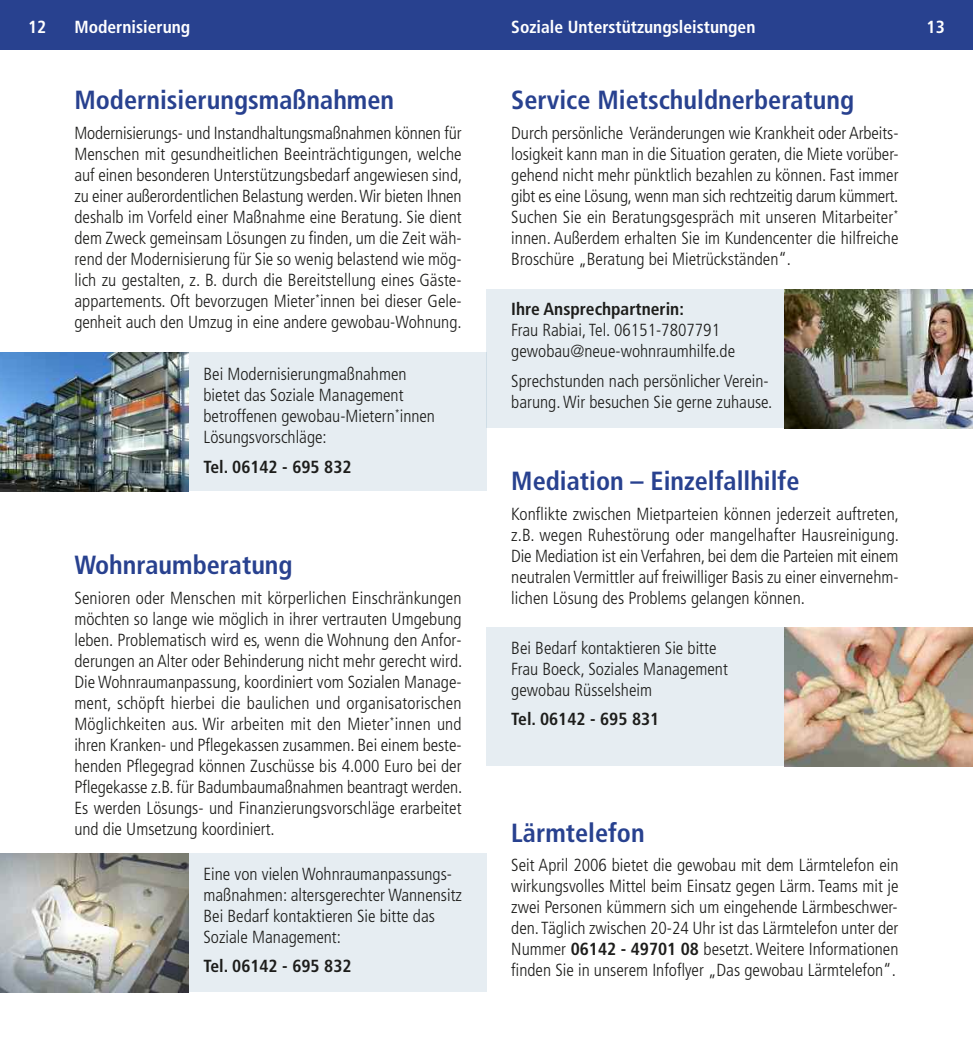
<style>
.page{position:relative;width:973px;height:1042px;background:#fff}
.page>*{position:absolute;margin:0;border:0;box-sizing:border-box;transform-origin:0 0}
.t1{font:700 condensed 26.25px "Frutiger LT Std";color:#28418f}
.t2{font:300 condensed 17.5px/21px "Frutiger LT Std";color:#1d1d1b;text-align:justify}
.t3{font:700 condensed 17.5px "Frutiger LT Std";color:#1d1d1b}
.t4{font:700 condensed 17.5px "Frutiger LT Std";color:#fff}
.s1{font-weight:700}
</style>
<div class="page">
<div style="left:0;top:0;width:972px;height:50px;background:#28418f"></div>
<div style="left:189px;top:352px;width:297px;height:139px;background:#e6edf2"></div>
<img style="left:0;top:352px;width:189px;height:139px">
<div style="left:0;top:853px;width:486px;height:139px;background:#e6edf2"></div>
<img style="left:0;top:853px;width:189px;height:139px">
<div style="left:486px;top:289px;width:486px;height:139px;background:#e6edf2"></div>
<img style="left:784px;top:289px;width:188px;height:139px">
<div style="left:486px;top:627px;width:486px;height:139px;background:#e6edf2"></div>
<img style="left:784px;top:627px;width:188px;height:139px">
<p class="t4" style="left:28px;top:20px;width:20px">12</p>
<p class="t4" style="left:74px;top:20px;width:117px">Modernisierung</p>
<p class="t4" style="left:511px;top:20px;width:245px">Soziale Unterstützungsleistungen</p>
<p class="t4" style="left:926px;top:20px;width:20px">13</p>
<h1 class="t1" style="left:74px;top:89px;width:321px">Modernisierungsmaßnahmen</h1>
<p class="t2" style="left:74px;top:124px;width:389px">Modernisierungs- und Instandhaltungsmaßnahmen können für Menschen mit gesundheitlichen Beeinträchtigungen, welche auf einen besonderen Unterstützungsbedarf angewiesen sind, zu einer außerordentlichen Belastung werden.Wir bieten Ihnen deshalb im Vorfeld einer Maßnahme eine Beratung. Sie dient dem Zweck gemeinsam Lösungen zu finden, um die Zeit wäh&shy;rend der Modernisierung für Sie so wenig belastend wie mög&shy;lich zu gestalten, z. B. durch die Bereitstellung eines Gäste&shy;appartements. Oft bevorzugen Mieter<sup>*</sup>innen bei dieser Gele&shy;genheit auch den Umzug in eine andere gewobau-Wohnung.</p>
<p class="t2" style="left:203px;top:365px;width:233px;text-align:left">Bei Modernisierungmaßnahmen bietet das Soziale Management betroffenen gewobau-Mietern<sup>*</sup>innen<br>Lösungsvorschläge:</p>
<p class="t3" style="left:203px;top:460px;width:149px">Tel. 06142 - 695 832</p>
<h1 class="t1" style="left:74px;top:554px;width:220px">Wohnraumberatung</h1>
<p class="t2" style="left:74px;top:589px;width:389px">Senioren oder Menschen mit körperlichen Einschränkungen möchten so lange wie möglich in ihrer vertrauten Umgebung leben. Problematisch wird es, wenn die Wohnung den Anfor&shy;derungen an Alter oder Behinderung nicht mehr gerecht wird.<br>Die Wohnraumanpassung, koordiniert vom Sozialen Manage&shy;ment, schöpft hierbei die baulichen und organisatorischen Möglichkeiten aus. Wir arbeiten mit den Mieter<sup>*</sup>innen und ihren Kranken- und Pflegekassen zusammen. Bei einem beste&shy;henden Pflegegrad können Zuschüsse bis 4.000 Euro bei der Pflegekasse z.B. für Badumbaumaßnahmen beantragt werden.<br>Es werden Lösungs- und Finanzierungsvorschläge erarbeitet und die Umsetzung koordiniert.</p>
<p class="t2" style="left:203px;top:864px;width:260px;text-align:left">Eine von vielen Wohnraumanpassungs&shy;maßnahmen: altersgerechter Wannensitz Bei Bedarf kontaktieren Sie bitte das Soziale Management:</p>
<p class="t3" style="left:203px;top:959px;width:149px">Tel. 06142 - 695 832</p>
<h1 class="t1" style="left:511px;top:89px;width:344px">Service Mietschuldnerberatung</h1>
<p class="t2" style="left:511px;top:124px;width:388px">Durch persönliche Veränderungen wie Krankheit oder Arbeits&shy;losigkeit kann man in die Situation geraten, die Miete vorüber&shy;gehend nicht mehr pünktlich bezahlen zu können. Fast immer gibt es eine Lösung, wenn man sich rechtzeitig darum kümmert.<br>Suchen Sie ein Beratungsgespräch mit unseren Mitarbeiter<sup>* </sup>innen. Außerdem erhalten Sie im Kundencenter die hilfreiche Broschüre „Beratung bei Mietrückständen“.</p>
<p class="t3" style="left:511px;top:302px;width:174px">Ihre Ansprechpartnerin:</p>
<p class="t2" style="left:511px;top:321px;width:225px">Frau Rabiai, Tel. 06151-7807791 gewobau@neue-wohnraumhilfe.de</p>
<p class="t2" style="left:511px;top:372px;width:262px">Sprechstunden nach persönlicher Verein&shy;barung.Wir besuchen Sie gerne zuhause.</p>
<h1 class="t1" style="left:511px;top:470px;width:289px">Mediation – Einzelfallhilfe</h1>
<p class="t2" style="left:511px;top:505px;width:389px">Konflikte zwischen Mietparteien können jederzeit auftreten, z.B. wegen Ruhestörung oder mangelhafter Hausreinigung.<br>Die Mediation ist ein Verfahren, bei dem die Parteien mit einem neutralen Vermittler auf freiwilliger Basis zu einer einvernehm&shy;lichen Lösung des Problems gelangen können.</p>
<p class="t2" style="left:511px;top:638px;width:218px;text-align:left">Bei Bedarf kontaktieren Sie bitte<br>Frau Boeck, Soziales Management gewobau Rüsselsheim</p>
<p class="t3" style="left:511px;top:712px;width:149px">Tel. 06142 - 695 831</p>
<h1 class="t1" style="left:511px;top:822px;width:135px">Lärmtelefon</h1>
<p class="t2" style="left:511px;top:856px;width:388px">Seit April 2006 bietet die gewobau mit dem Lärmtelefon ein wirkungsvolles Mittel beim Einsatz gegen Lärm. Teams mit je zwei Personen kümmern sich um eingehende Lärmbeschwer&shy;den. Täglich zwischen 20-24 Uhr ist das Lärmtelefon unter der Nummer <span class="s1">06142 - 49701 08</span> besetzt.Weitere Informationen finden Sie in unserem Infoflyer „Das gewobau Lärmtelefon“.</p>
</div>
